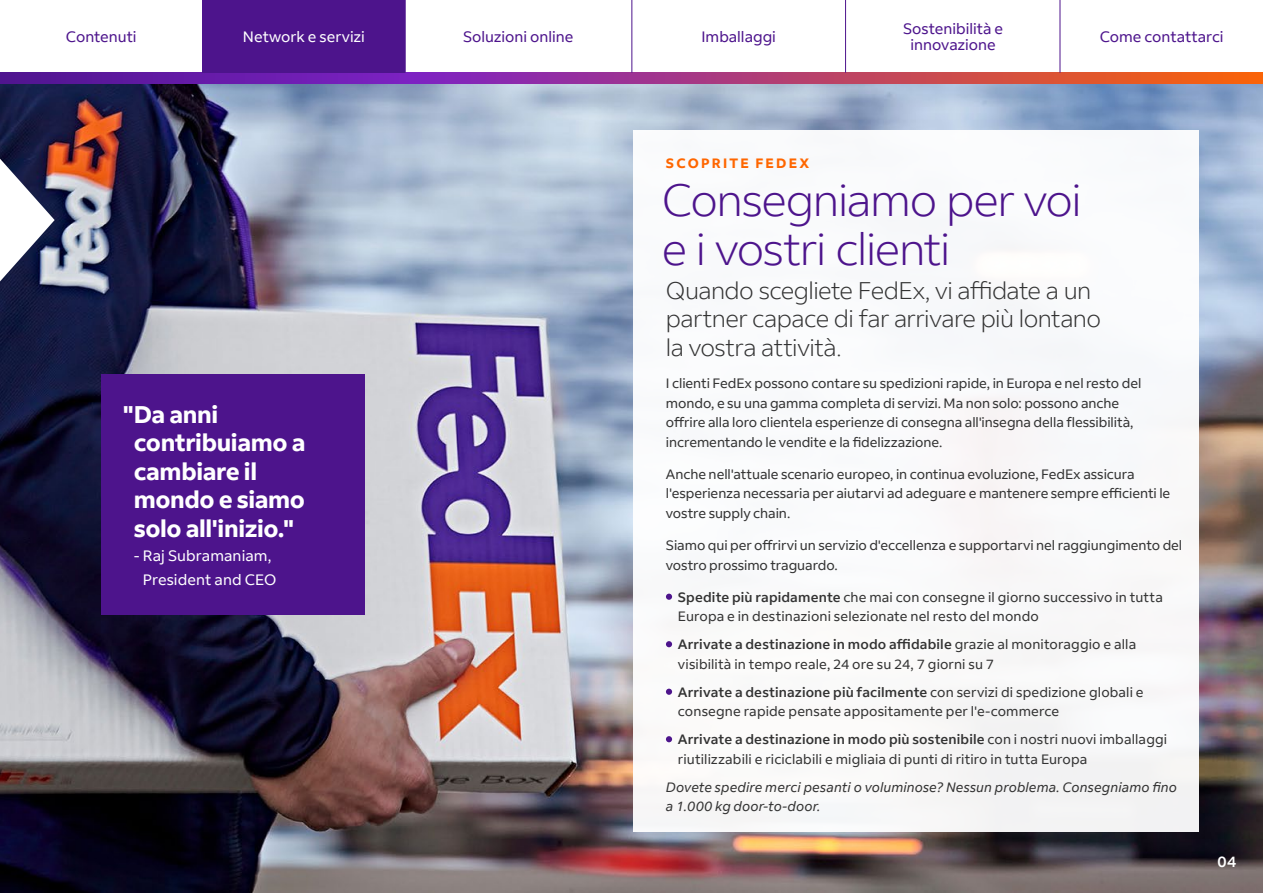
<style>
.page{position:relative;width:1263px;height:893px;background:#fff}
.page>*{position:absolute;margin:0;border:0;box-sizing:border-box;transform-origin:0 0}
.t1{font:300 45px/49.5px "Fed Ex Sans";letter-spacing:-.03em;color:#4d148c}
.t2{font:300 24px/28.5px "Fed Ex Sans";letter-spacing:-.025em;color:#333}
.t3{font:700 24px/28.5px "Fed Ex Sans";letter-spacing:-.015em;color:#fff}
.t4{font:15px/16.5px "Fed Ex Sans";color:#4d148c;text-align:center}
.t5{font:15px/24px "Fed Ex Sans";letter-spacing:.005em;color:#fff}
.t6{font:500 15px "Fed Ex Sans";color:#fff}
.t7{font:13.5px/19.5px "Fed Ex Sans";letter-spacing:-.005em;color:#333}
.t8{font:italic 13.5px/19.5px "Fed Ex Sans";letter-spacing:.01em;color:#333}
.t9{font:700 13.5px "Fed Ex Sans";letter-spacing:.165em;color:#f60}
.s1{font-weight:500}
</style>
<div class="page">
<img style="left:0;top:83px;width:1263px;height:810px">
<div style="left:634px;top:130px;width:565px;height:701px;background:#fff"></div>
<svg style="left:666px;top:594px;width:6px;height:6px"></svg>
<svg style="left:666px;top:641px;width:6px;height:6px"></svg>
<svg style="left:666px;top:689px;width:6px;height:6px"></svg>
<svg style="left:666px;top:736px;width:6px;height:6px"></svg>
<div style="left:101px;top:374px;width:264px;height:240px;background:#4d148c"></div>
<svg style="left:0;top:159px;width:55px;height:122px"></svg>
<svg style="left:0;top:73px;width:1263px;height:10px;background:#9f357b"></svg>
<hr style="left:202px;top:0;width:1px;height:73px;background:#4d148c">
<hr style="left:405px;top:0;width:1px;height:73px;background:#4d148c">
<hr style="left:631px;top:0;width:1px;height:73px;background:#4d148c">
<hr style="left:845px;top:0;width:1px;height:73px;background:#4d148c">
<hr style="left:1059px;top:0;width:1px;height:73px;background:#4d148c">
<div style="left:203px;top:0;width:202px;height:73px;background:#4d148c"></div>
<p class="t4" style="left:66px;top:28px;width:72px">Contenuti</p>
<p class="t4" style="left:463px;top:28px;width:112px">Soluzioni online</p>
<p class="t4" style="left:701px;top:28px;width:76px">Imballaggi</p>
<p class="t4" style="left:903px;top:20px;width:102px">Sostenibilità e innovazione</p>
<p class="t5" style="left:243px;top:25px;width:123px">Network e servizi</p>
<p class="t4" style="left:1100px;top:28px;width:125px">Come contattarci</p>
<h2 class="t3" style="left:134px;top:400px;width:173px;text-indent:-10px">"Da anni contribuiamo a cambiare il mondo e siamo solo all'inizio."</h2>
<p class="t5" style="left:143px;top:544px;width:135px;text-indent:-9px">- Raj Subramaniam,<br>President and CEO</p>
<p class="t9" style="left:666px;top:156px;width:145px">SCOPRITE FEDEX</p>
<h1 class="t1" style="left:662px;top:175px;width:421px">Consegniamo per voi e i vostri clienti</h1>
<h2 class="t2" style="left:666px;top:276px;width:437px">Quando scegliete FedEx, vi affidate a un partner capace di far arrivare più lontano la vostra attività.</h2>
<p class="t7" style="left:666px;top:374px;width:477px">I clienti FedEx possono contare su spedizioni rapide, in Europa e nel resto del mondo, e su una gamma completa di servizi. Ma non solo: possono anche offrire alla loro clientela esperienze di consegna all'insegna della flessibilità, incrementando le vendite e la fidelizzazione.</p>
<p class="t7" style="left:666px;top:464px;width:506px">Anche nell'attuale scenario europeo, in continua evoluzione, FedEx assicura l'esperienza necessaria per aiutarvi ad adeguare e mantenere sempre efficienti le vostre supply chain.</p>
<p class="t7" style="left:666px;top:536px;width:518px">Siamo qui per offrirvi un servizio d'eccellenza e supportarvi nel raggiungimento del vostro prossimo traguardo.</p>
<p class="t7" style="left:678px;top:587px;width:486px"><span class="s1">Spedite più rapidamente</span> che mai con consegne il giorno successivo in tutta<br>Europa e in destinazioni selezionate nel resto del mondo</p>
<p class="t7" style="left:678px;top:635px;width:460px"><span class="s1">Arrivate a destinazione in modo affidabile</span> grazie al monitoraggio e alla visibilità in tempo reale, 24 ore su 24, 7 giorni su 7</p>
<p class="t7" style="left:678px;top:682px;width:467px"><span class="s1">Arrivate a destinazione più facilmente</span> con servizi di spedizione globali e consegne rapide pensate appositamente per l'e-commerce</p>
<p class="t7" style="left:678px;top:730px;width:491px"><span class="s1">Arrivate a destinazione in modo più sostenibile</span> con i nostri nuovi imballaggi riutilizzabili e riciclabili e migliaia di punti di ritiro in tutta Europa</p>
<p class="t8" style="left:666px;top:777px;width:513px">Dovete spedire merci pesanti o voluminose? Nessun problema. Consegniamo fino a 1.000 kg door-to-door.</p>
<p class="t6" style="left:1217px;top:853px;width:20px">04</p>
</div>
